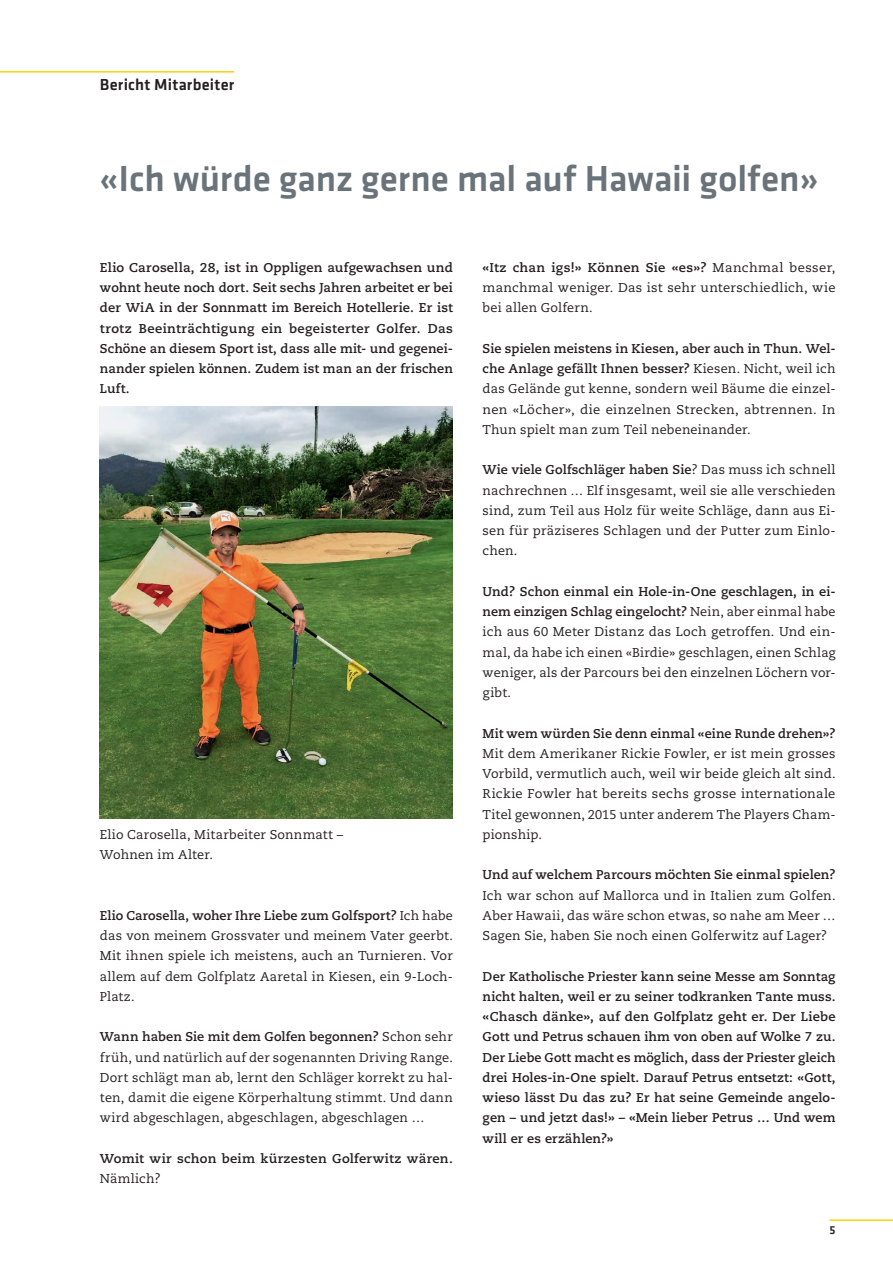
<style>
.page{position:relative;width:893px;height:1263px;background:#fff}
.page>*{position:absolute;margin:0;border:0;box-sizing:border-box;transform-origin:0 0}
.t1{font:500 37.5px "Klavika";color:#697379}
.t2{font:500 16.5px "Klavika";letter-spacing:.02em;color:#231f20}
.t3{font:12.75px/20.2px "Caecilia LT Std";letter-spacing:.015em;color:#231f20;text-align:justify}
.t4{font:700 12.75px/20.2px "Caecilia LT Std";letter-spacing:.01em;color:#231f20;text-align:justify}
.t5{font:500 12px "Klavika";color:#231f20}
.s1{font-weight:700}
</style>
<div class="page">
<hr style="left:830px;top:1219px;width:63px;height:2px;background:#fed006">
<hr style="left:0;top:71px;width:234px;height:2px;background:#fed006">
<img style="left:100px;top:406px;width:353px;height:413px">
<p class="t2" style="left:100px;top:75px;width:136px">Bericht Mitarbeiter</p>
<h1 class="t1" style="left:100px;top:158px;width:720px">«Ich würde ganz gerne mal auf Hawaii golfen»</h1>
<p class="t4" style="left:100px;top:257px;width:354px">Elio Carosella, 28, ist in Oppligen aufgewachsen und wohnt heute noch dort. Seit sechs Jahren arbeitet er bei der WiA in der Sonnmatt im Bereich Hotellerie. Er ist trotz Beeinträchtigung ein begeisterter Golfer. Das Schöne an diesem Sport ist, dass alle mit- und gegenei&shy;nander spielen können. Zudem ist man an der frischen Luft.</p>
<p class="t3" style="left:483px;top:258px;width:354px"><span class="s1">«Itz chan igs!» Können Sie «es»?</span> Manchmal besser, manchmal weniger. Das ist sehr unterschiedlich, wie bei allen Golfern.</p>
<p class="t3" style="left:483px;top:338px;width:354px"><span class="s1">Sie spielen meistens in Kiesen, aber auch in Thun. Wel&shy;che Anlage gefällt Ihnen besser?</span> Kiesen. Nicht, weil ich das Gelände gut kenne, sondern weil Bäume die einzel&shy;nen «Löcher», die einzelnen Strecken, abtrennen. In Thun spielt man zum Teil nebeneinander.</p>
<p class="t3" style="left:483px;top:460px;width:354px"><span class="s1">Wie viele Golfschläger haben Sie</span>? Das muss ich schnell nachrechnen … Elf insgesamt, weil sie alle verschieden sind, zum Teil aus Holz für weite Schläge, dann aus Ei&shy;sen für präziseres Schlagen und der Putter zum Einlo&shy;chen.</p>
<p class="t3" style="left:483px;top:582px;width:354px"><span class="s1">Und? Schon einmal ein Hole-in-One geschlagen, in ei&shy;nem einzigen Schlag eingelocht?</span> Nein, aber einmal habe ich aus 60 Meter Distanz das Loch getroffen. Und ein&shy;mal, da habe ich einen «Birdie» geschlagen, einen Schlag weniger, als der Parcours bei den einzelnen Löchern vor&shy;gibt.</p>
<p class="t4" style="left:483px;top:723px;width:354px">Mit wem würden Sie denn einmal «eine Runde drehen»?</p>
<p class="t3" style="left:483px;top:744px;width:354px">Mit dem Amerikaner Rickie Fowler, er ist mein grosses Vorbild, vermutlich auch, weil wir beide gleich alt sind.<br>Rickie Fowler hat bereits sechs grosse internationale Titel gewonnen, 2015 unter anderem The Players Cham&shy;pionship.</p>
<p class="t4" style="left:483px;top:865px;width:354px">Und auf welchem Parcours möchten Sie einmal spielen?</p>
<p class="t3" style="left:483px;top:885px;width:354px">Ich war schon auf Mallorca und in Italien zum Golfen.<br>Aber Hawaii, das wäre schon etwas, so nahe am Meer … Sagen Sie, haben Sie noch einen Golferwitz auf Lager?</p>
<p class="t4" style="left:483px;top:966px;width:354px">Der Katholische Priester kann seine Messe am Sonntag nicht halten, weil er zu seiner todkranken Tante muss. «Chasch dänke», auf den Golfplatz geht er. Der Liebe Gott und Petrus schauen ihm von oben auf Wolke 7 zu.<br>Der Liebe Gott macht es möglich, dass der Priester gleich drei Holes-in-One spielt. Darauf Petrus entsetzt: «Gott, wieso lässt Du das zu? Er hat seine Gemeinde angelo&shy;gen – und jetzt das!» – «Mein lieber Petrus … Und wem will er es erzählen?»</p>
<p class="t3" style="left:100px;top:825px;width:245px">Elio Carosella, Mitarbeiter Sonnmatt –<br>Wohnen im Alter.</p>
<p class="t3" style="left:100px;top:906px;width:354px"><span class="s1">Elio Carosella, woher Ihre Liebe zum Golfsport?</span> Ich habe das von meinem Grossvater und meinem Vater geerbt.<br>Mit ihnen spiele ich meistens, auch an Turnieren. Vor allem auf dem Golfplatz Aaretal in Kiesen, ein 9-Loch-Platz.</p>
<p class="t3" style="left:100px;top:1027px;width:354px"><span class="s1">Wann haben Sie mit dem Golfen begonnen?</span> Schon sehr früh, und natürlich auf der sogenannten Driving Range.<br>Dort schlägt man ab, lernt den Schläger korrekt zu hal&shy;ten, damit die eigene Körperhaltung stimmt. Und dann wird abgeschlagen, abgeschlagen, abgeschlagen …</p>
<p class="t4" style="left:100px;top:1148px;width:354px">Womit wir schon beim kürzesten Golferwitz wären.</p>
<p class="t3" style="left:100px;top:1169px;width:62px">Nämlich?</p>
<p class="t5" style="left:829px;top:1223px;width:8px">5</p>
</div>
